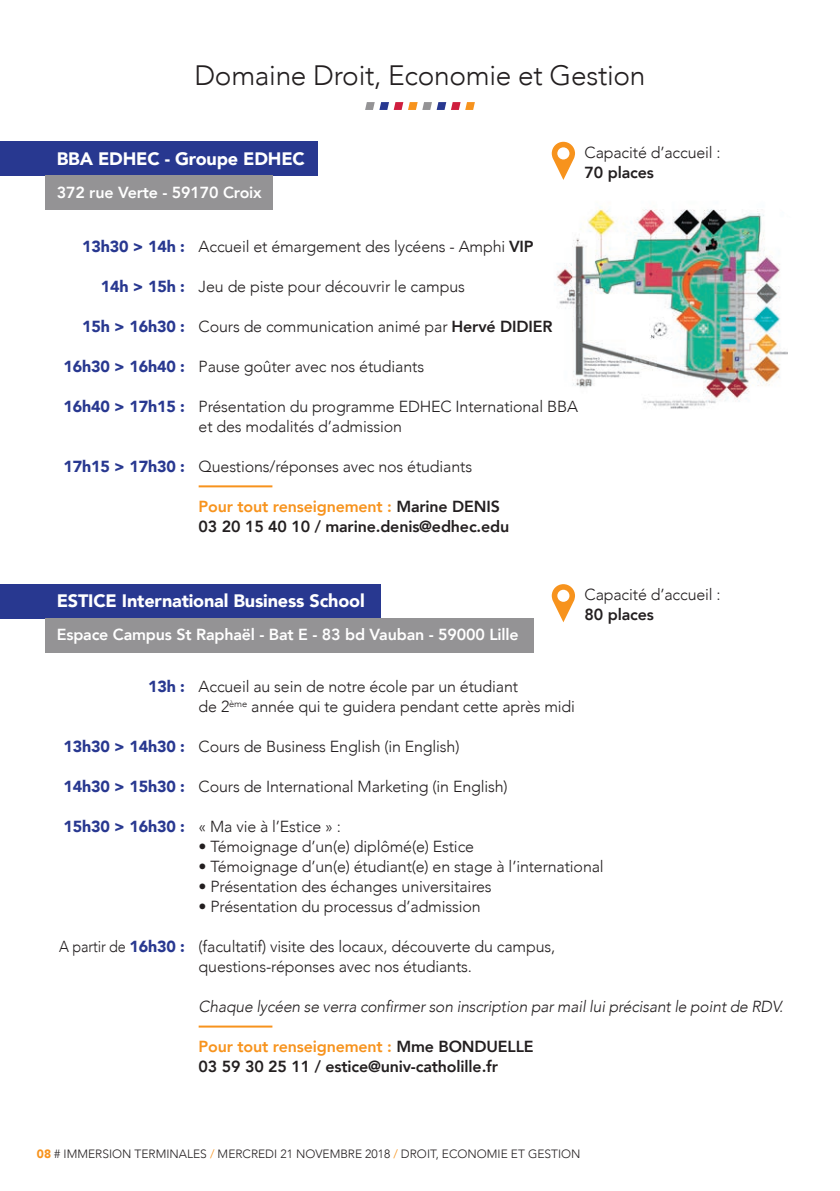
<style>
.page{position:relative;width:840px;height:1191px;background:#fff}
.page>*{position:absolute;margin:0;border:0;box-sizing:border-box;transform-origin:0 0}
.t1{font:300 28px "Avenir";letter-spacing:-.01em;color:#231f20}
.t2{font:900 18px "Avenir";letter-spacing:-.01em;color:#fff}
.t3{font:300 16px/20px "Avenir";letter-spacing:-.01em;color:#231f20}
.t4{font:800 16px/20px "Avenir";letter-spacing:-.01em;color:#231f20}
.t5{font:300 16px/20px "Avenir";letter-spacing:-.01em;color:#231f20;scale:.9 1}
.t6{font:italic 300 16px "Avenir";letter-spacing:-.01em;color:#231f20}
.t7{font:800 16px "Avenir";letter-spacing:-.01em;color:#fff}
.t8{font:300 12px "Avenir";color:#231f20}
.s1{font-weight:900;color:#283890}
.s2{font-weight:800}
.s3{color:#f7931d}
.s4{font-weight:900;color:#f7931d}
</style>
<div class="page">
<img style="left:554px;top:209px;width:234px;height:200px">
<hr style="left:198px;top:485px;width:74px;height:2px;background:#f7931d">
<hr style="left:198px;top:1025px;width:74px;height:2px;background:#f7931d">
<svg style="left:365px;top:102px;width:109px;height:8px"></svg>
<div style="left:0;top:142px;width:317px;height:34px;background:#283890"></div>
<div style="left:45px;top:176px;width:227px;height:34px;background:#949395"></div>
<svg style="left:551px;top:142px;width:23px;height:38px"></svg>
<hr style="left:839px;top:465px;width:1px;height:34px;background:#283890">
<svg style="left:551px;top:584px;width:23px;height:38px"></svg>
<div style="left:0;top:584px;width:380px;height:34px;background:#283890"></div>
<div style="left:45px;top:618px;width:488px;height:34px;background:#949395"></div>
<h1 class="t1" style="left:194px;top:58px;width:452px">Domaine Droit, Economie et Gestion</h1>
<p class="t2" style="left:57px;top:143px;width:249px">BBA EDHEC - Groupe EDHEC</p>
<p class="t7" style="left:57px;top:178px;width:206px">372 rue Verte - 59170 Croix</p>
<p class="t3" style="left:584px;top:142px;width:137px">Capacité d’accueil :</p>
<p class="t4" style="left:584px;top:161px;width:71px">70 places</p>
<p class="t3" style="left:82px;top:236px;width:453px"><span class="s1">13h30 &gt; 14h :</span> Accueil et émargement des lycéens - Amphi <span class="s2">VIP</span></p>
<p class="t3" style="left:101px;top:276px;width:365px"><span class="s1">14h &gt; 15h :</span> Jeu de piste pour découvrir le campus</p>
<p class="t3" style="left:82px;top:316px;width:471px"><span class="s1">15h &gt; 16h30 :</span> Cours de communication animé par <span class="s2">Hervé DIDIER</span></p>
<p class="t3" style="left:63px;top:356px;width:362px"><span class="s1">16h30 &gt; 16h40 :</span> Pause goûter avec nos étudiants</p>
<p class="t3" style="left:198px;top:396px;width:380px;text-indent:-135px"><span class="s1">16h40 &gt; 17h15 :</span> Présentation du programme EDHEC International BBA et des modalités d’admission</p>
<p class="t3" style="left:63px;top:456px;width:410px"><span class="s1">17h15 &gt; 17h30 :</span> Questions/réponses avec nos étudiants</p>
<p class="t4" style="left:198px;top:495px;width:312px"><span class="s3">Pour tout renseignement :</span> Marine DENIS<br>03 20 15 40 10 / marine.denis@edhec.edu</p>
<p class="t2" style="left:57px;top:585px;width:309px">ESTICE International Business School</p>
<p class="t7" style="left:57px;top:620px;width:463px">Espace Campus St Raphaël - Bat E - 83 bd Vauban - 59000 Lille</p>
<p class="t3" style="left:584px;top:584px;width:137px">Capacité d’accueil :</p>
<p class="t4" style="left:584px;top:603px;width:71px">80 places</p>
<p class="t3" style="left:198px;top:676px;width:378px;text-indent:-51px"><span class="s1">13h :</span> Accueil au sein de notre école par un étudiant<br>de 2<sup>ème</sup> année qui te guidera pendant cette après midi</p>
<p class="t3" style="left:63px;top:736px;width:397px"><span class="s1">13h30 &gt; 14h30 :</span> Cours de Business English (in English)</p>
<p class="t3" style="left:63px;top:776px;width:445px"><span class="s1">14h30 &gt; 15h30 :</span> Cours de International Marketing (in English)</p>
<p class="t3" style="left:63px;top:816px;width:279px"><span class="s1">15h30 &gt; 16h30 :</span> « Ma vie à l’Estice » :</p>
<p class="t3" style="left:198px;top:836px;width:277px">• Témoignage d’un(e) diplômé(e) Estice</p>
<p class="t3" style="left:198px;top:856px;width:406px">• Témoignage d’un(e) étudiant(e) en stage à l’international</p>
<p class="t3" style="left:198px;top:876px;width:294px">• Présentation des échanges universitaires</p>
<p class="t3" style="left:198px;top:896px;width:283px">• Présentation du processus d’admission</p>
<p class="t5" style="left:198px;top:936px;width:397px;text-indent:-139px">A partir de <span class="s1">16h30 :</span> (facultatif) visite des locaux, découverte du campus, questions-réponses avec nos étudiants.</p>
<p class="t6" style="left:198px;top:997px;width:585px">Chaque lycéen se verra confirmer son inscription par mail lui précisant le point de RDV.</p>
<p class="t4" style="left:198px;top:1035px;width:336px"><span class="s3">Pour tout renseignement :</span> Mme BONDUELLE<br>03 59 30 25 11 / estice@univ-catholille.fr</p>
<p class="t8" style="left:37px;top:1146px;width:545px"><span class="s4">08</span> # IMMERSION TERMINALES <span class="s3">/</span> MERCREDI 21 NOVEMBRE 2018 <span class="s3">/</span> DROIT, ECONOMIE ET GESTION</p>
</div>
